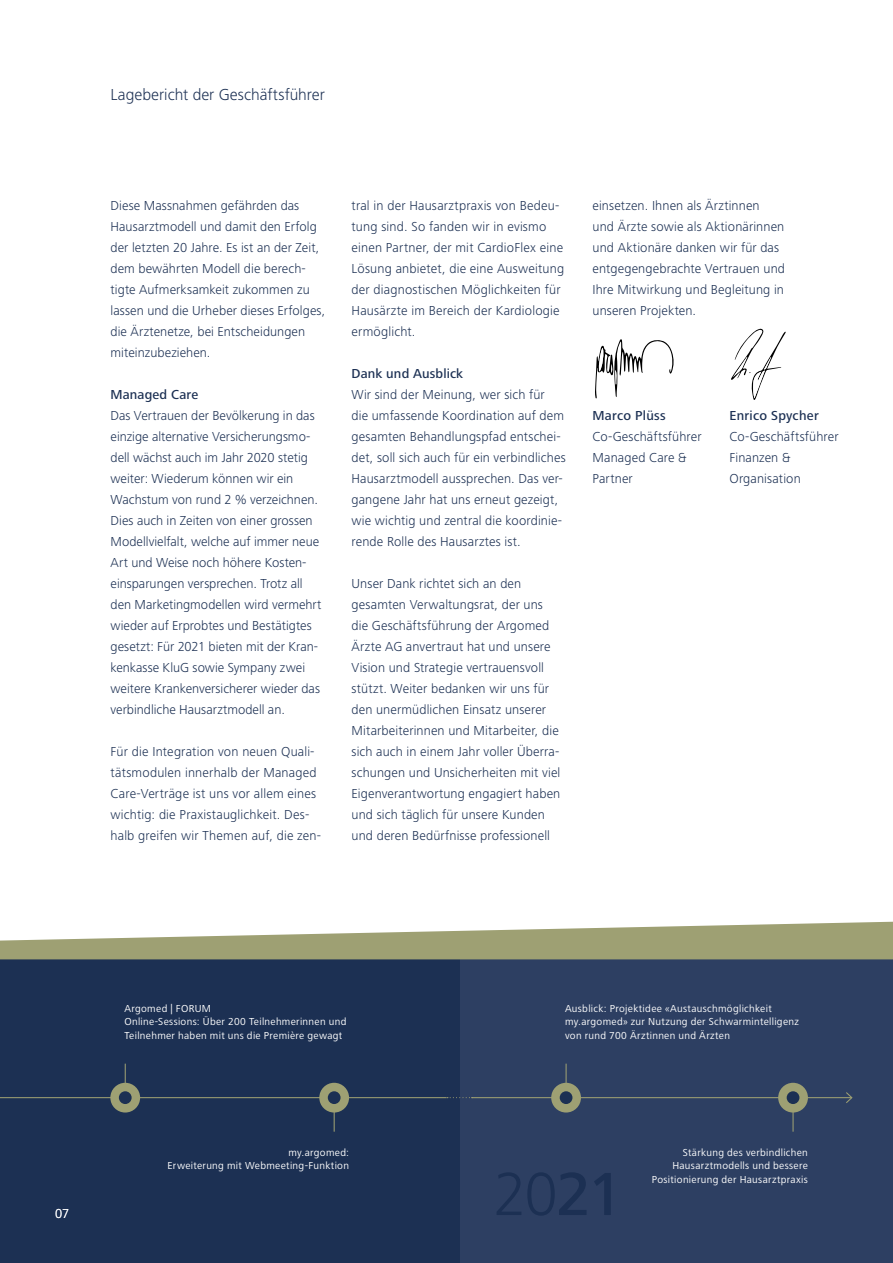
<style>
.page{position:relative;width:893px;height:1263px;background:#fff}
.page>*{position:absolute;margin:0;border:0;box-sizing:border-box;transform-origin:0 0}
.t1{font:300 16.5px "Frutiger Next LT";color:#1c3053}
.t2{font:300 13.5px/21px "Frutiger Next LT";letter-spacing:.005em;color:#1c3053}
.t3{font:500 13.5px "Frutiger Next LT";letter-spacing:.015em;color:#1c3053}
.t4{font:300 13.5px "Frutiger Next LT";color:#fff}
.t5{font:10.5px/13.5px "Frutiger Next LT";letter-spacing:.03em;color:#fff}
</style>
<div class="page">
<div style="left:459px;top:959px;width:434px;height:304px;background:#2d3f62"></div>
<div style="left:0;top:959px;width:459px;height:304px;background:#1c3053"></div>
<svg style="left:0;top:922px;width:893px;height:37px"></svg>
<hr style="left:0;top:1097px;width:446px;height:1px;background:#9ea073">
<hr style="left:334px;top:1098px;width:1px;height:34px;background:#9ea073">
<div style="left:319px;top:1083px;width:30px;height:29px;background:#9ea073;border-radius:50%"></div>
<div style="left:328px;top:1091px;width:13px;height:13px;background:#1c3053;border-radius:50%"></div>
<hr style="left:125px;top:1064px;width:1px;height:34px;background:#9ea073">
<div style="left:110px;top:1083px;width:30px;height:29px;background:#9ea073;border-radius:50%"></div>
<div style="left:119px;top:1091px;width:13px;height:13px;background:#1c3053;border-radius:50%"></div>
<hr style="left:472px;top:1097px;width:380px;height:1px;background:#9ea073">
<svg style="left:845px;top:1092px;width:8px;height:11px"></svg>
<svg style="left:447px;top:1097px;width:25px;height:1px"></svg>
<hr style="left:566px;top:1064px;width:1px;height:34px;background:#9ea073">
<div style="left:551px;top:1083px;width:30px;height:29px;background:#9ea073;border-radius:50%"></div>
<div style="left:560px;top:1091px;width:12px;height:13px;background:#1c3053;border-radius:50%"></div>
<hr style="left:792px;top:1098px;width:2px;height:34px;background:#9ea073">
<div style="left:778px;top:1083px;width:30px;height:29px;background:#9ea073;border-radius:50%"></div>
<div style="left:787px;top:1091px;width:12px;height:13px;background:#1c3053;border-radius:50%"></div>
<svg style="left:595px;top:339px;width:79px;height:60px"></svg>
<svg style="left:731px;top:328px;width:55px;height:72px"></svg>
<p class="t1" style="left:111px;top:85px;width:216px">Lagebericht der Geschäftsführer</p>
<p class="t2" style="left:111px;top:195px;width:216px">Diese Massnahmen gefährden das Hausarztmodell und damit den Erfolg der letzten 20 Jahre. Es ist an der Zeit, dem bewährten Modell die berech&shy;tigte Aufmerksamkeit zukommen zu lassen und die Urheber dieses Erfolges, die Ärztenetze, bei Entscheidungen miteinzubeziehen.</p>
<p class="t3" style="left:111px;top:387px;width:89px">Managed Care</p>
<p class="t2" style="left:111px;top:405px;width:212px">Das Vertrauen der Bevölkerung in das einzige alternative Versicherungsmo&shy;dell wächst auch im Jahr 2020 stetig weiter: Wiederum können wir ein Wachstum von rund 2 % verzeichnen.<br>Dies auch in Zeiten von einer grossen Modellvielfalt, welche auf immer neue Art und Weise noch höhere Kosten&shy;einsparungen versprechen. Trotz all den Marketingmodellen wird vermehrt wieder auf Erprobtes und Bestätigtes gesetzt: Für 2021 bieten mit der Kran&shy;kenkasse KluG sowie Sympany zwei weitere Krankenversicherer wieder das verbindliche Hausarztmodell an.</p>
<p class="t2" style="left:111px;top:741px;width:212px">Für die Integration von neuen Quali&shy;tätsmodulen innerhalb der Managed Care-Verträge ist uns vor allem eines wichtig: die Praxistauglichkeit. Des&shy;halb greifen wir Themen auf, die zen-</p>
<p class="t2" style="left:352px;top:195px;width:214px">tral in der Hausarztpraxis von Bedeu&shy;tung sind. So fanden wir in evismo einen Partner, der mit CardioFlex eine Lösung anbietet, die eine Ausweitung der diagnostischen Möglichkeiten für Hausärzte im Bereich der Kardiologie ermöglicht.</p>
<p class="t3" style="left:352px;top:366px;width:113px">Dank und Ausblick</p>
<p class="t2" style="left:352px;top:384px;width:216px">Wir sind der Meinung, wer sich für<br>die umfassende Koordination auf dem gesamten Behandlungspfad entschei&shy;det, soll sich auch für ein verbindliches Hausarztmodell aussprechen. Das ver&shy;gangene Jahr hat uns erneut gezeigt, wie wichtig und zentral die koordinie&shy;rende Rolle des Hausarztes ist.</p>
<p class="t2" style="left:352px;top:573px;width:210px">Unser Dank richtet sich an den gesamten Verwaltungsrat, der uns die Geschäftsführung der Argomed Ärzte AG anvertraut hat und unsere Vision und Strategie vertrauensvoll stützt. Weiter bedanken wir uns für den unermüdlichen Einsatz unserer Mitarbeiterinnen und Mitarbeiter, die sich auch in einem Jahr voller Überra&shy;schungen und Unsicherheiten mit viel Eigenverantwortung engagiert haben und sich täglich für unsere Kunden und deren Bedürfnisse professionell</p>
<p class="t2" style="left:592px;top:195px;width:194px">einsetzen. Ihnen als Ärztinnen<br>und Ärzte sowie als Aktionärinnen und Aktionäre danken wir für das entgegengebrachte Vertrauen und<br>Ihre Mitwirkung und Begleitung in unseren Projekten.</p>
<p class="t3" style="left:592px;top:408px;width:75px">Marco Plüss</p>
<p class="t2" style="left:592px;top:426px;width:111px">Co-Geschäftsführer<br>Managed Care &amp;<br>Partner</p>
<p class="t3" style="left:729px;top:408px;width:91px">Enrico Spycher</p>
<p class="t2" style="left:729px;top:426px;width:111px">Co-Geschäftsführer<br>Finanzen &amp;<br>Organisation</p>
<p class="t4" style="left:55px;top:1206px;width:16px">07</p>
<p class="t5" style="left:124px;top:1001px;width:224px">Argomed | FORUM<br>Online-Sessions: Über 200 Teilnehmerinnen und<br>Teilnehmer haben mit uns die Première gewagt</p>
<p class="t5" style="left:565px;top:1001px;width:235px">Ausblick: Projektidee «Austauschmöglichkeit my.argomed» zur Nutzung der Schwarmintelligenz von rund 700 Ärztinnen und Ärzten</p>
<p class="t5" style="left:168px;top:1145px;width:183px;text-align:right">my.argomed:<br>Erweiterung mit Webmeeting-Funktion</p>
<p class="t5" style="left:652px;top:1145px;width:158px;text-align:right">Stärkung des verbindlichen<br>Hausarztmodells und bessere<br>Positionierung der Hausarztpraxis</p>
</div>
